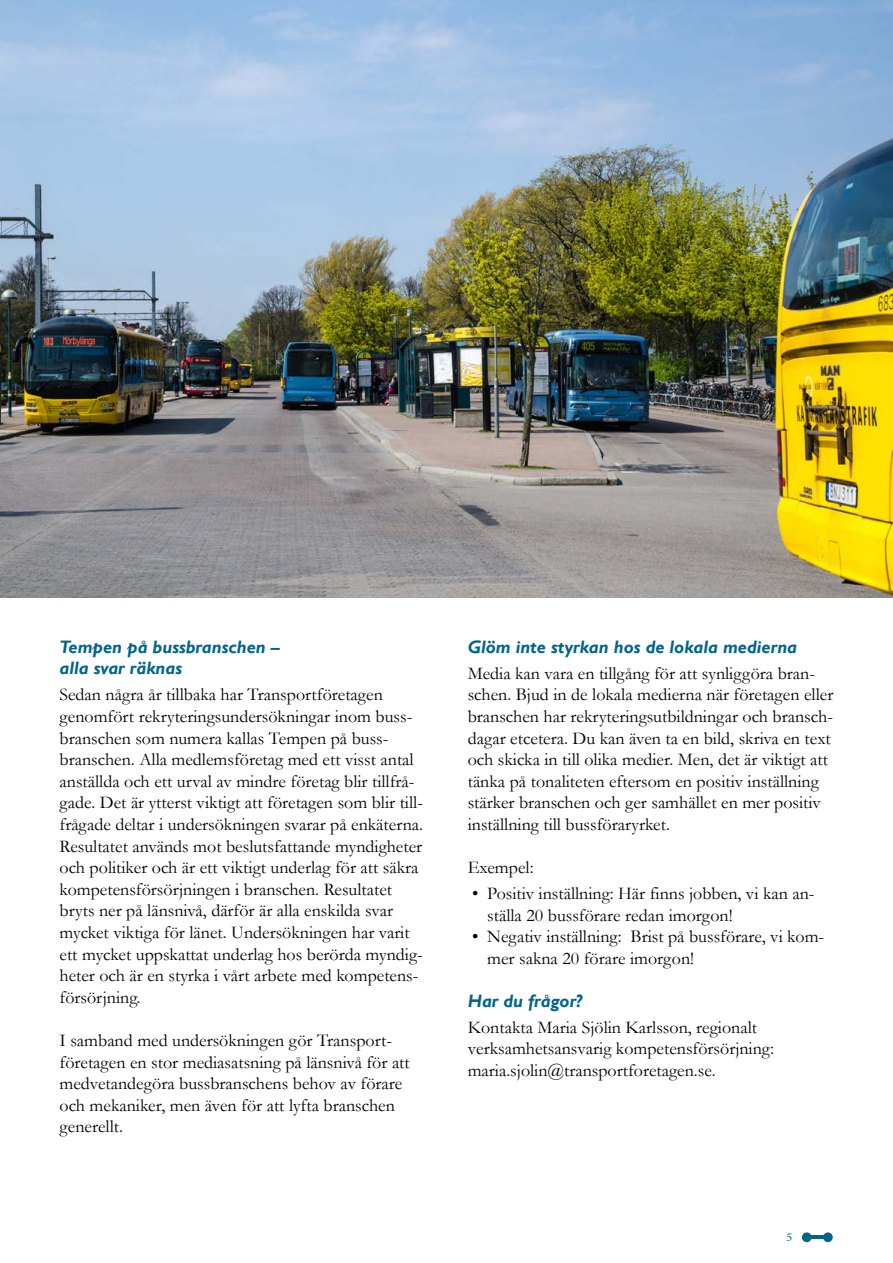
<style>
.page{position:relative;width:893px;height:1263px;background:#fff}
.page>*{position:absolute;margin:0;border:0;box-sizing:border-box;transform-origin:0 0}
.t1{font:18px/21.6px "Garamond";color:#000}
.t2{font:italic 700 18px/21.6px "Gill Sans";color:#00658c}
.t3{font:12px "Minion Pro";color:#00658c}
</style>
<div class="page">
<div style="left:802px;top:1232px;width:10px;height:10px;background:#00658c;border-radius:50%"></div>
<svg style="left:823px;top:1232px;width:10px;height:10px"></svg>
<hr style="left:808px;top:1235px;width:20px;height:4px;background:#00658c">
<img style="left:0;top:0;width:893px;height:597px">
<p class="t2" style="left:60px;top:636px;width:222px">Tempen på bussbranschen – alla svar räknas</p>
<p class="t1" style="left:60px;top:683px;width:365px">Sedan några år tillbaka har Transportföretagen genomfört rekryteringsundersökningar inom buss&shy;branschen som numera kallas Tempen på buss&shy;branschen. Alla medlemsföretag med ett visst antal anställda och ett urval av mindre företag blir tillfrå&shy;gade. Det är ytterst viktigt att företagen som blir till&shy;frågade deltar i undersökningen svarar på enkäterna.<br>Resultatet används mot beslutsfattande myndigheter och politiker och är ett viktigt underlag för att säkra kompetensförsörjningen i branschen. Resultatet bryts ner på länsnivå, därför är alla enskilda svar mycket viktiga för länet. Undersökningen har varit ett mycket uppskattat underlag hos berörda myndig&shy;heter och är en styrka i vårt arbete med kompetens&shy;försörjning.</p>
<p class="t1" style="left:60px;top:1029px;width:352px">I samband med undersökningen gör Transport&shy;företagen en stor mediasatsning på länsnivå för att medvetandegöra bussbranschens behov av förare och mekaniker, men även för att lyfta branschen generellt.</p>
<p class="t2" style="left:468px;top:636px;width:331px">Glöm inte styrkan hos de lokala medierna</p>
<p class="t1" style="left:468px;top:662px;width:367px">Media kan vara en tillgång för att synliggöra bran&shy;schen. Bjud in de lokala medierna när företagen eller branschen har rekryteringsutbildningar och bransch&shy;dagar etcetera. Du kan även ta en bild, skriva en text och skicka in till olika medier. Men, det är viktigt att tänka på tonaliteten eftersom en positiv inställning stärker branschen och ger samhället en mer positiv inställning till bussföraryrket.</p>
<p class="t1" style="left:468px;top:856px;width:67px">Exempel:</p>
<p class="t1" style="left:487px;top:882px;width:329px;text-indent:-15px">• Positiv inställning: Här finns jobben, vi kan an&shy;ställa 20 bussförare redan imorgon!</p>
<p class="t1" style="left:487px;top:925px;width:338px;text-indent:-15px">• Negativ inställning: Brist på bussförare, vi kom&shy;mer sakna 20 förare imorgon!</p>
<p class="t2" style="left:468px;top:990px;width:116px">Har du frågor?</p>
<p class="t1" style="left:468px;top:1016px;width:308px">Kontakta Maria Sjölin Karlsson, regionalt verksamhetsansvarig kompetensförsörjning: maria.sjolin@transportforetagen.se.</p>
<p class="t3" style="left:786px;top:1229px;width:7px">5</p>
</div>
